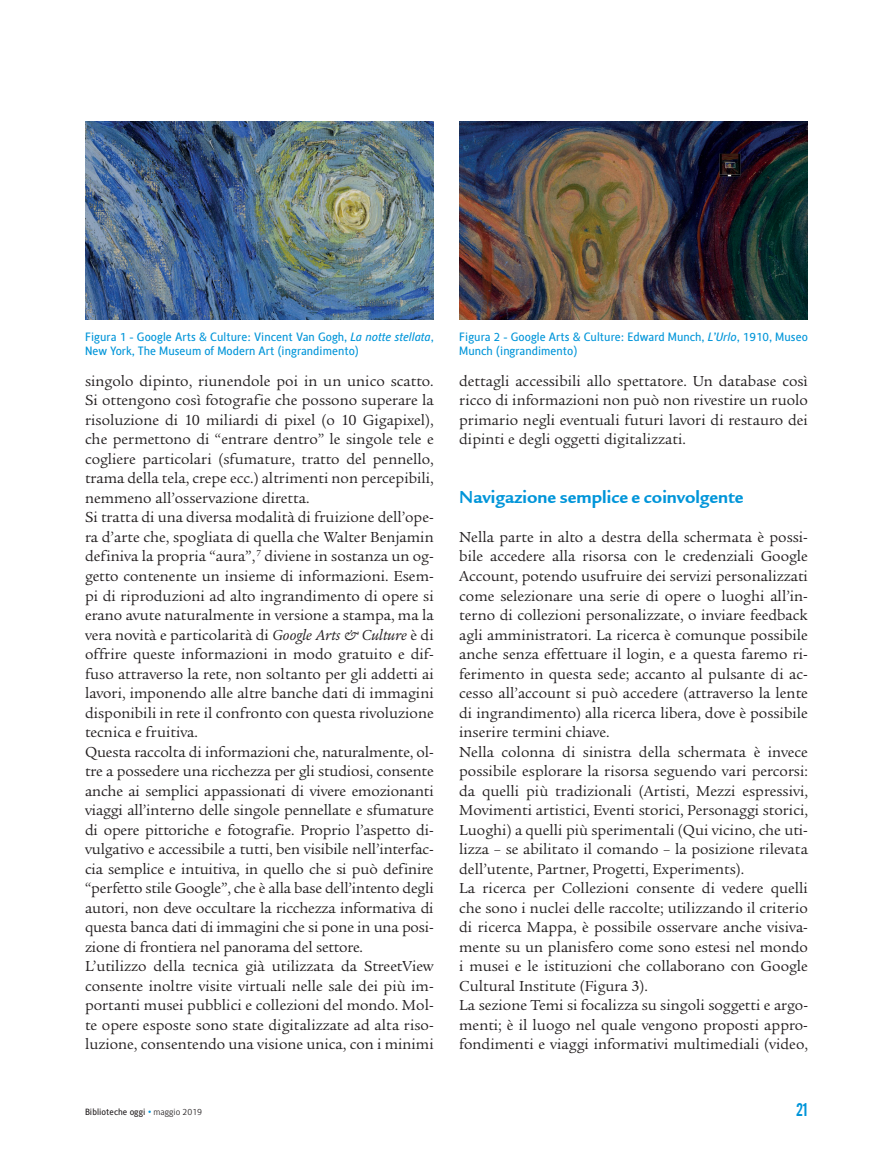
<style>
.page{position:relative;width:893px;height:1149px;background:#fff}
.page>*{position:absolute;margin:0;border:0;box-sizing:border-box;transform-origin:0 0}
.t1{font:18.75px "Legacy Sans ITCTT Bold";color:#0095d9}
.t2{font:18px "Alternate Gothic No 2 BT";color:#0095d9}
.t3{font:15.75px/19.5px "Legacy Ser ITC";color:#231f20}
.t4{font:12px/14.4px "Alber";color:#0095d9}
.t5{font:9px "Alber";color:#231f20}
.s1{font-style:italic}
.s2{font-weight:700;font-style:italic;color:#0095d9}
.s3{font-weight:300}
</style>
<div class="page">
<img style="left:85px;top:121px;width:349px;height:199px">
<img style="left:459px;top:121px;width:349px;height:199px">
<p class="t4" style="left:85px;top:329px;width:350px">Figura 1 - Google Arts &amp; Culture: Vincent Van Gogh, <span class="s1">La notte stellata</span>,<br>New York, The Museum of Modern Art (ingrandimento)</p>
<p class="t4" style="left:459px;top:329px;width:350px">Figura 2 - Google Arts &amp; Culture: Edward Munch, <span class="s1">L’Urlo</span>, 1910, Museo<br>Munch (ingrandimento)</p>
<p class="t3" style="left:85px;top:371px;width:350px">singolo dipinto, riunendole poi in un unico scatto.<br>Si ottengono così fotografie che possono superare la risoluzione di 10 miliardi di pixel (o 10 Gigapixel), che permettono di “entrare dentro” le singole tele e cogliere particolari (sfumature, tratto del pennello, trama della tela, crepe ecc.) altrimenti non percepibili, nemmeno all’osservazione diretta.<br>Si tratta di una diversa modalità di fruizione dell’ope&shy;ra d’arte che, spogliata di quella che Walter Benjamin definiva la propria “aura”,<sup>7</sup> diviene in sostanza un og&shy;getto contenente un insieme di informazioni. Esem&shy;pi di riproduzioni ad alto ingrandimento di opere si erano avute naturalmente in versione a stampa, ma la vera novità e particolarità di <span class="s1">Google Arts &amp; Culture</span> è di offrire queste informazioni in modo gratuito e dif&shy;fuso attraverso la rete, non soltanto per gli addetti ai lavori, imponendo alle altre banche dati di immagini disponibili in rete il confronto con questa rivoluzione tecnica e fruitiva.<br>Questa raccolta di informazioni che, naturalmente, ol&shy;tre a possedere una ricchezza per gli studiosi, consente anche ai semplici appassionati di vivere emozionanti viaggi all’interno delle singole pennellate e sfumature di opere pittoriche e fotografie. Proprio l’aspetto di&shy;vulgativo e accessibile a tutti, ben visibile nell’interfac&shy;cia semplice e intuitiva, in quello che si può definire “perfetto stile Google”, che è alla base dell’intento degli autori, non deve occultare la ricchezza informativa di questa banca dati di immagini che si pone in una posi&shy;zione di frontiera nel panorama del settore.<br>L’utilizzo della tecnica già utilizzata da StreetView consente inoltre visite virtuali nelle sale dei più im&shy;portanti musei pubblici e collezioni del mondo. Mol&shy;te opere esposte sono state digitalizzate ad alta riso&shy;luzione, consentendo una visione unica, con i minimi</p>
<p class="t3" style="left:459px;top:371px;width:350px;text-align:justify">dettagli accessibili allo spettatore. Un database così ricco di informazioni non può non rivestire un ruolo primario negli eventuali futuri lavori di restauro dei dipinti e degli oggetti digitalizzati.</p>
<p class="t1" style="left:459px;top:486px;width:286px">Navigazione semplice e coinvolgente</p>
<p class="t3" style="left:459px;top:527px;width:350px">Nella parte in alto a destra della schermata è possi&shy;bile accedere alla risorsa con le credenziali Google Account, potendo usufruire dei servizi personalizzati come selezionare una serie di opere o luoghi all’in&shy;terno di collezioni personalizzate, o inviare feedback agli amministratori. La ricerca è comunque possibile anche senza effettuare il login, e a questa faremo ri&shy;ferimento in questa sede; accanto al pulsante di ac&shy;cesso all’account si può accedere (attraverso la lente di ingrandimento) alla ricerca libera, dove è possibile inserire termini chiave.<br>Nella colonna di sinistra della schermata è invece possibile esplorare la risorsa seguendo vari percorsi: da quelli più tradizionali (Artisti, Mezzi espressivi, Movimenti artistici, Eventi storici, Personaggi storici, Luoghi) a quelli più sperimentali (Qui vicino, che uti&shy;lizza – se abilitato il comando – la posizione rilevata dell’utente, Partner, Progetti, Experiments).<br>La ricerca per Collezioni consente di vedere quelli che sono i nuclei delle raccolte; utilizzando il criterio di ricerca Mappa, è possibile osservare anche visiva&shy;mente su un planisfero come sono estesi nel mondo i musei e le istituzioni che collaborano con Google Cultural Institute (Figura 3).<br>La sezione Temi si focalizza su singoli soggetti e argo&shy;menti; è il luogo nel quale vengono proposti appro&shy;fondimenti e viaggi informativi multimediali (video,</p>
<p class="t5" style="left:85px;top:1106px;width:119px">Biblioteche oggi <span class="s2">•</span> <span class="s3">maggio 2019</span></p>
<p class="t2" style="left:796px;top:1099px;width:13px">21</p>
</div>
